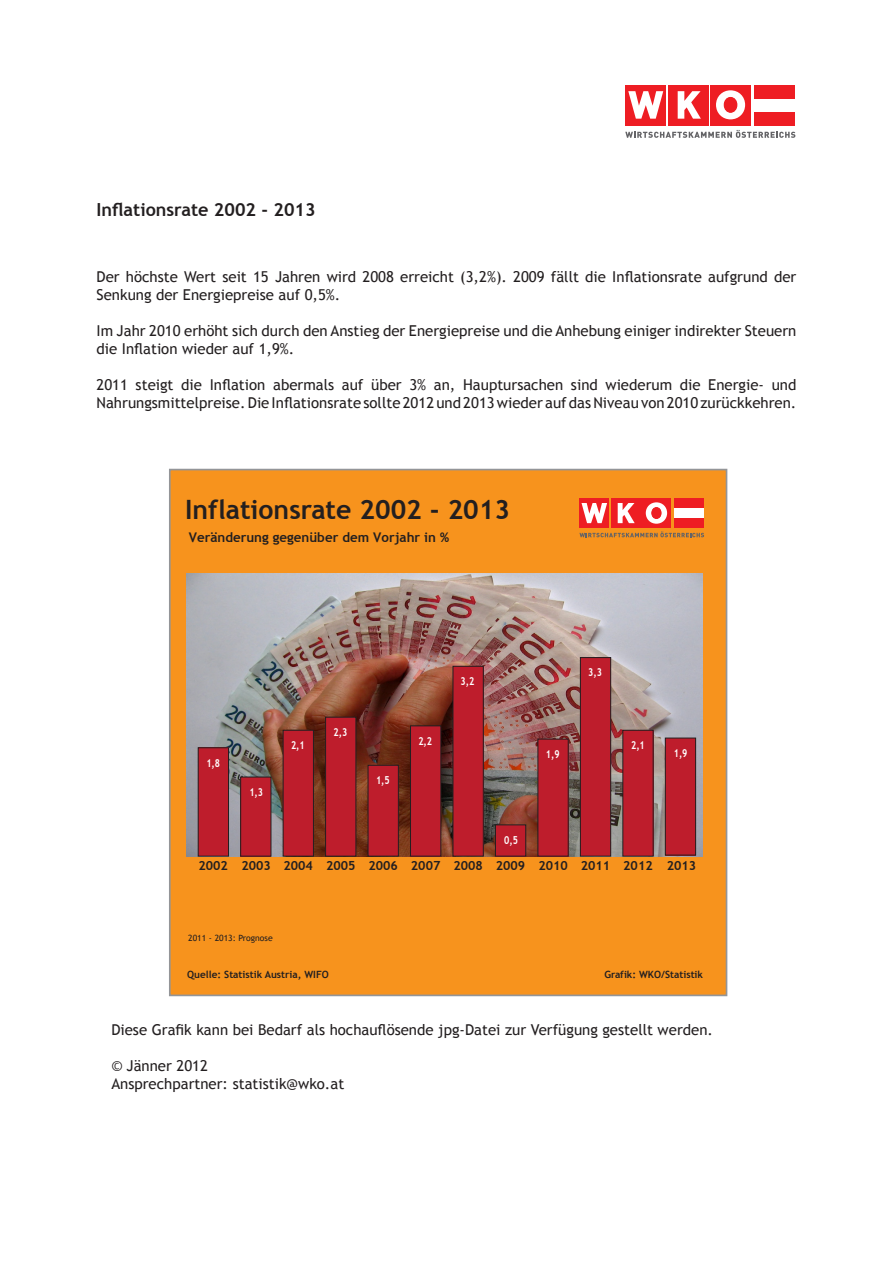
<style>
.page{position:relative;width:893px;height:1263px;background:#fff}
.page>*{position:absolute;margin:0;border:0;box-sizing:border-box;transform-origin:0 0}
.t1{font:700 26.7px "Trebuchet MS";color:#231f20}
.t2{font:700 18px "Trebuchet MS";color:#231f20}
.t3{font:15px/18px "Trebuchet MS";color:#231f20}
.t4{font:700 13.35px "Trebuchet MS";color:#231f20}
.t5{font:700 12.6px "Trebuchet MS";color:#231f20}
.t6{font:700 10.95px "Trebuchet MS";color:#fff;scale:.82 1}
.t7{font:700 10.05px "Trebuchet MS";color:#231f20}
.t8{font:8.7px "Trebuchet MS";color:#231f20}
</style>
<div class="page">
<div style="left:710px;top:85px;width:41px;height:40px;background:#ee1d23"></div>
<div style="left:668px;top:85px;width:40px;height:40px;background:#ee1d23"></div>
<svg style="left:625px;top:130px;width:170px;height:8px"></svg>
<svg style="left:678px;top:91px;width:23px;height:28px"></svg>
<div style="left:626px;top:85px;width:40px;height:40px;background:#ee1d23"></div>
<svg style="left:628px;top:91px;width:35px;height:28px"></svg>
<div style="left:755px;top:85px;width:40px;height:14px;background:#ee1d23"></div>
<div style="left:755px;top:112px;width:40px;height:13px;background:#ee1d23"></div>
<svg style="left:716px;top:90px;width:29px;height:29px"></svg>
<div style="left:724px;top:97px;width:13px;height:15px;background:#ee1d23;border-radius:50%"></div>
<div style="left:724px;top:97px;width:13px;height:16px;border:1px solid #ee1d23;border-radius:50%"></div>
<div style="left:170px;top:470px;width:556px;height:525px;background:#f7931d"></div>
<div style="left:169px;top:469px;width:558px;height:527px;border:2px solid #939598"></div>
<img style="left:187px;top:573px;width:516px;height:283px">
<div style="left:665px;top:738px;width:31px;height:117px;background:#be1d2c"></div>
<div style="left:665px;top:738px;width:31px;height:117px;border:1px solid #231f20"></div>
<div style="left:198px;top:748px;width:30px;height:108px;background:#be1d2c"></div>
<div style="left:198px;top:747px;width:31px;height:109px;border:1px solid #231f20"></div>
<div style="left:241px;top:777px;width:30px;height:79px;background:#be1d2c"></div>
<div style="left:240px;top:777px;width:31px;height:79px;border:1px solid #231f20"></div>
<div style="left:283px;top:730px;width:30px;height:126px;background:#be1d2c"></div>
<div style="left:283px;top:730px;width:31px;height:126px;border:1px solid #231f20"></div>
<div style="left:326px;top:717px;width:30px;height:139px;background:#be1d2c"></div>
<div style="left:325px;top:717px;width:31px;height:139px;border:1px solid #231f20"></div>
<div style="left:368px;top:765px;width:30px;height:91px;background:#be1d2c"></div>
<div style="left:368px;top:765px;width:31px;height:91px;border:1px solid #231f20"></div>
<div style="left:410px;top:726px;width:31px;height:130px;background:#be1d2c"></div>
<div style="left:410px;top:725px;width:31px;height:131px;border:1px solid #231f20"></div>
<div style="left:453px;top:666px;width:30px;height:190px;background:#be1d2c"></div>
<div style="left:453px;top:666px;width:31px;height:190px;border:1px solid #231f20"></div>
<div style="left:495px;top:825px;width:31px;height:31px;background:#be1d2c"></div>
<div style="left:495px;top:824px;width:31px;height:32px;border:1px solid #231f20"></div>
<div style="left:538px;top:739px;width:30px;height:117px;background:#be1d2c"></div>
<div style="left:537px;top:739px;width:32px;height:117px;border:1px solid #231f20"></div>
<div style="left:580px;top:658px;width:31px;height:198px;background:#be1d2c"></div>
<div style="left:580px;top:657px;width:31px;height:199px;border:1px solid #231f20"></div>
<div style="left:674px;top:508px;width:30px;height:10px;background:#fff"></div>
<div style="left:642px;top:498px;width:29px;height:30px;background:#ee1d23"></div>
<div style="left:611px;top:499px;width:29px;height:29px;background:#ee1d23"></div>
<svg style="left:579px;top:531px;width:125px;height:6px"></svg>
<svg style="left:618px;top:503px;width:17px;height:20px"></svg>
<div style="left:579px;top:498px;width:30px;height:30px;background:#ee1d23"></div>
<svg style="left:581px;top:503px;width:26px;height:20px"></svg>
<div style="left:674px;top:498px;width:30px;height:10px;background:#ee1d23"></div>
<div style="left:674px;top:518px;width:30px;height:10px;background:#ee1d23"></div>
<svg style="left:646px;top:502px;width:21px;height:22px"></svg>
<div style="left:652px;top:508px;width:9px;height:10px;background:#ee1d23;border-radius:50%"></div>
<div style="left:651px;top:507px;width:10px;height:12px;border:1px solid #ee1d23;border-radius:50%"></div>
<div style="left:623px;top:730px;width:30px;height:126px;background:#be1d2c"></div>
<div style="left:622px;top:730px;width:32px;height:126px;border:1px solid #231f20"></div>
<p class="t2" style="left:97px;top:199px;width:221px">Inflationsrate 2002 - 2013</p>
<p class="t3" style="left:97px;top:268px;width:701px">Der höchste Wert seit 15 Jahren wird 2008 erreicht (3,2%). 2009 fällt die Inflationsrate aufgrund der<br>Senkung der Energiepreise auf 0,5%.</p>
<p class="t3" style="left:97px;top:322px;width:701px">Im Jahr 2010 erhöht sich durch den Anstieg der Energiepreise und die Anhebung einiger indirekter Steuern die Inflation wieder auf 1,9%.</p>
<p class="t3" style="left:97px;top:376px;width:701px">2011 steigt die Inflation abermals auf über 3% an, Hauptursachen sind wiederum die Energie- und<br>Nahrungsmittelpreise. Die Inflationsrate sollte 2012 und 2013 wieder auf das Niveau von 2010 zurückkehren.</p>
<p class="t1" style="left:185px;top:493px;width:327px">Inflationsrate 2002 - 2013</p>
<p class="t4" style="left:189px;top:529px;width:262px">Veränderung gegenüber dem Vorjahr in %</p>
<p class="t6" style="left:206px;top:756px;width:18px">1,8</p>
<p class="t6" style="left:249px;top:785px;width:18px">1,3</p>
<p class="t6" style="left:291px;top:738px;width:18px">2,1</p>
<p class="t6" style="left:334px;top:725px;width:18px">2,3</p>
<p class="t6" style="left:376px;top:773px;width:18px">1,5</p>
<p class="t6" style="left:418px;top:734px;width:18px">2,2</p>
<p class="t6" style="left:461px;top:674px;width:18px">3,2</p>
<p class="t6" style="left:546px;top:747px;width:18px">1,9</p>
<p class="t6" style="left:588px;top:665px;width:18px">3,3</p>
<p class="t6" style="left:631px;top:738px;width:18px">2,1</p>
<p class="t6" style="left:504px;top:833px;width:18px">0,5</p>
<p class="t6" style="left:674px;top:746px;width:18px">1,9</p>
<p class="t5" style="left:199px;top:858px;width:499px">2002 2003 2004 2005 2006 2007 2008 2009 2010 2011 2012 2013</p>
<p class="t8" style="left:188px;top:932px;width:86px">2011 - 2013: Prognose</p>
<p class="t7" style="left:187px;top:968px;width:143px">Quelle: Statistik Austria, WIFO</p>
<p class="t7" style="left:604px;top:968px;width:100px">Grafik: WKO/Statistik</p>
<p class="t3" style="left:111px;top:1021px;width:603px">Diese Grafik kann bei Bedarf als hochauflösende jpg-Datei zur Verfügung gestellt werden.</p>
<p class="t3" style="left:111px;top:1057px;width:98px">© Jänner 2012</p>
<p class="t3" style="left:111px;top:1075px;width:234px">Ansprechpartner: statistik@wko.at</p>
</div>
